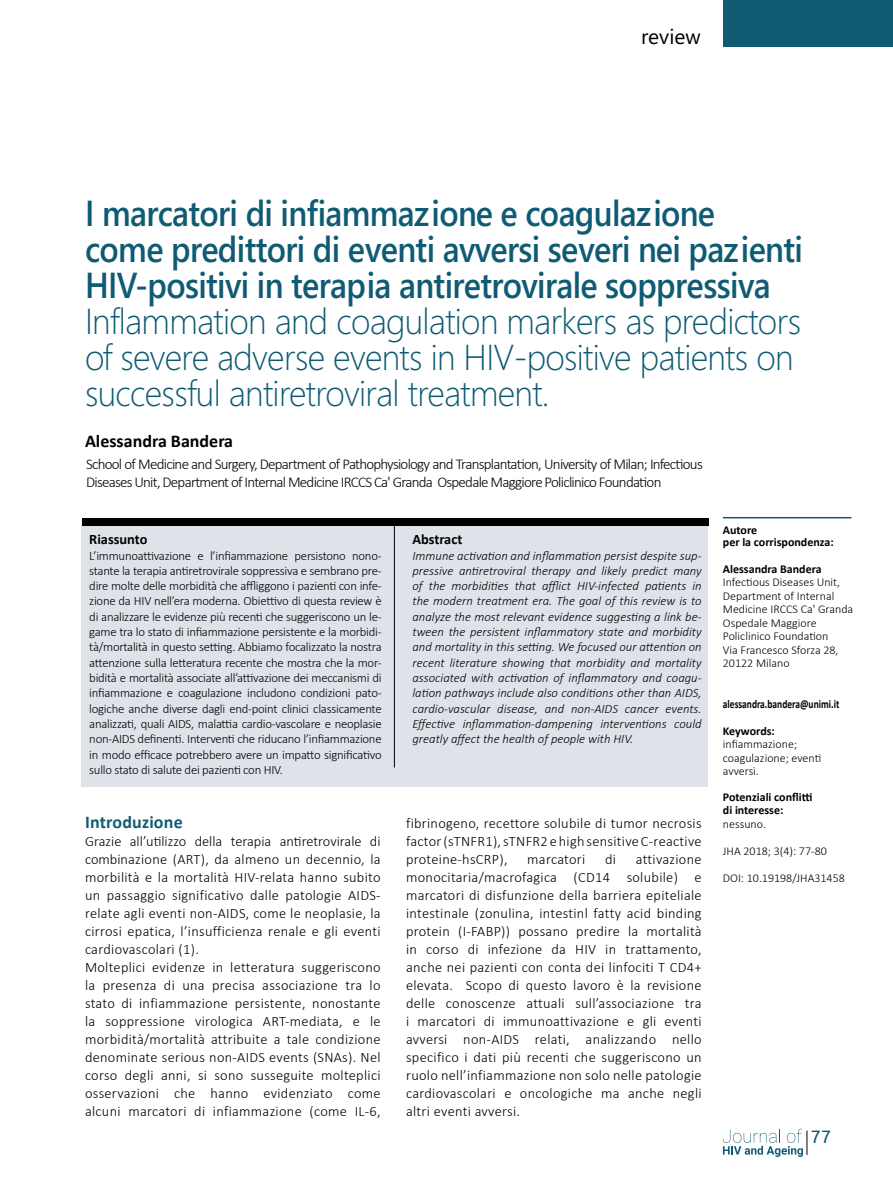
<style>
.page{position:relative;width:893px;height:1191px;background:#fff}
.page>*{position:absolute;margin:0;border:0;box-sizing:border-box;transform-origin:0 0}
.t1{font:600 36px/36px "Segoe WP";letter-spacing:-.02em;color:#0f5b73;scale:.9 1}
.t2{font:300 36px/36px "Segoe WP";letter-spacing:-.02em;color:#0f5b73;scale:.96 1}
.t3{font:21px "Segoe WP";color:#000}
.t4{font:700 18px "Calibri";color:#000}
.t5{font:700 18px "Calibri";letter-spacing:.01em;color:#115b74}
.t6{font:18px "Ubuntu";color:#0f5b73}
.t7{font:300 15px/18px "Calibri";letter-spacing:-.05em;color:#000}
.t8{font:300 14.4px/18px "Calibri";letter-spacing:.02em;color:#000;text-align:justify}
.t9{font:700 14.4px "Calibri";color:#000}
.t10{font:300 12.75px/15.3px "Calibri";letter-spacing:-.02em;color:#000;text-align:justify}
.t11{font:italic 300 12.75px/15.3px "Calibri";color:#000;text-align:justify}
.t12{font:300 12px/13.5px "Calibri";color:#000}
.t13{font:700 12px/12px "Calibri";color:#000}
.t14{font:700 12px "Calibri";color:#000;scale:.79 1}
</style>
<div class="page">
<div style="left:723px;top:0;width:170px;height:47px;background:#0f5b73"></div>
<svg style="left:723px;top:1128px;width:85px;height:29px"></svg>
<div style="left:82px;top:524px;width:626px;height:262px;background:#dfe3e9"></div>
<hr style="left:394px;top:526px;width:1px;height:241px;background:#000">
<div style="left:82px;top:517px;width:626px;height:8px;background:#000"></div>
<hr style="left:723px;top:517px;width:128px;height:1px;background:#0f5b73">
<h2 class="t3" style="left:641px;top:22px;width:61px">review</h2>
<h1 class="t1" style="left:85px;top:194px;width:799px">I marcatori di infiammazione e coagulazione<br>come predittori di eventi avversi severi nei pazienti<br>HIV-positivi in terapia antiretrovirale soppressiva</h1>
<h1 class="t2" style="left:85px;top:302px;width:747px">Inflammation and coagulation markers as predictors of severe adverse events in HIV-positive patients on successful antiretroviral treatment.</h1>
<p class="t4" style="left:85px;top:430px;width:150px">Alessandra Bandera</p>
<p class="t7" style="left:86px;top:454px;width:618px">School of Medicine and Surgery, Department of Pathophysiology and Transplantation, University of Milan; Infectious<br>Diseases Unit, Department of Internal Medicine IRCCS Ca' Granda Ospedale Maggiore Policlinico Foundation</p>
<p class="t9" style="left:89px;top:530px;width:60px">Riassunto</p>
<p class="t10" style="left:89px;top:547px;width:294px">L’immunoattivazione e l’infiammazione persistono nono&shy;stante la terapia antiretrovirale soppressiva e sembrano pre&shy;dire molte delle morbidità che affliggono i pazienti con infe&shy;zione da HIV nell’era moderna. Obiettivo di questa review è di analizzare le evidenze più recenti che suggeriscono un le&shy;game tra lo stato di infiammazione persistente e la morbidi&shy;tà/mortalità in questo setting. Abbiamo focalizzato la nostra attenzione sulla letteratura recente che mostra che la mor&shy;bidità e mortalità associate all’attivazione dei meccanismi di infiammazione e coagulazione includono condizioni pato&shy;logiche anche diverse dagli end-point clinici classicamente analizzati, quali AIDS, malattia cardio-vascolare e neoplasie non-AIDS definenti. Interventi che riducano l’infiammazione in modo efficace potrebbero avere un impatto significativo sullo stato di salute dei pazienti con HIV.</p>
<p class="t5" style="left:85px;top:811px;width:99px">Introduzione</p>
<p class="t8" style="left:85px;top:832px;width:297px;text-align:left">Grazie all’utilizzo della terapia antiretrovirale di combinazione (ART), da almeno un decennio, la morbilità e la mortalità HIV-relata hanno subito un passaggio significativo dalle patologie AIDS&shy;relate agli eventi non-AIDS, come le neoplasie, la cirrosi epatica, l’insufficienza renale e gli eventi cardiovascolari (1).<br>Molteplici evidenze in letteratura suggeriscono la presenza di una precisa associazione tra lo stato di infiammazione persistente, nonostante la soppressione virologica ART-mediata, e le morbidità/mortalità attribuite a tale condizione denominate serious non-AIDS events (SNAs). Nel corso degli anni, si sono susseguite molteplici osservazioni che hanno evidenziato come alcuni marcatori di infiammazione (come IL-6,</p>
<p class="t9" style="left:412px;top:530px;width:51px">Abstract</p>
<p class="t11" style="left:412px;top:547px;width:291px">Immune activation and inflammation persist despite sup&shy;pressive antiretroviral therapy and likely predict many of the morbidities that afflict HIV-infected patients in the modern treatment era. The goal of this review is to analyze the most relevant evidence suggesting a link be&shy;tween the persistent inflammatory state and morbidity and mortality in this setting. We focused our attention on recent literature showing that morbidity and mortality associated with activation of inflammatory and coagu&shy;lation pathways include also conditions other than AIDS, cardio-vascular disease, and non-AIDS cancer events.<br>Effective inflammation-dampening interventions could greatly affect the health of people with HIV.</p>
<p class="t8" style="left:406px;top:814px;width:297px">fibrinogeno, recettore solubile di tumor necrosis factor (sTNFR1), sTNFR2 e high sensitive C-reactive proteine-hsCRP),</p>
<p class="t8" style="left:527px;top:850px;width:60px">marcatori</p>
<p class="t8" style="left:605px;top:850px;width:12px">di</p>
<p class="t8" style="left:406px;top:850px;width:297px;text-indent:230px">attivazione monocitaria/macrofagica (CD14 solubile) e marcatori di disfunzione della barriera epiteliale intestinale (zonulina, intestinl fatty acid binding protein (I-FABP)) possano predire la mortalità in corso di infezione da HIV in trattamento, anche nei pazienti con conta dei linfociti T CD4+ elevata. Scopo di questo lavoro è la revisione delle conoscenze attuali sull’associazione tra i marcatori di immunoattivazione e gli eventi avversi non-AIDS relati, analizzando nello specifico i dati più recenti che suggeriscono un ruolo nell’infiammazione non solo nelle patologie cardiovascolari e oncologiche ma anche negli altri eventi avversi.</p>
<p class="t13" style="left:723px;top:523px;width:112px">Autore<br>per la corrispondenza:</p>
<p class="t13" style="left:723px;top:562px;width:100px">Alessandra Bandera</p>
<p class="t12" style="left:723px;top:575px;width:132px">Infectious Diseases Unit,<br>Department of Internal<br>Medicine IRCCS Ca' Granda<br>Ospedale Maggiore<br>Policlinico Foundation<br>Via Francesco Sforza 28,<br>20122 Milano</p>
<p class="t14" style="left:723px;top:696px;width:149px">alessandra.bandera@unimi.it</p>
<p class="t13" style="left:723px;top:724px;width:53px">Keywords:</p>
<p class="t12" style="left:723px;top:737px;width:100px">infiammazione; coagulazione; eventi avversi.</p>
<p class="t13" style="left:723px;top:790px;width:91px;line-height:13.5px">Potenziali conflitti di interesse:</p>
<p class="t12" style="left:723px;top:816px;width:45px">nessuno.</p>
<p class="t12" style="left:723px;top:843px;width:106px">JHA 2018; 3(4): 77-80</p>
<p class="t12" style="left:723px;top:870px;width:123px">DOI: 10.19198/JHA31458</p>
<p class="t6" style="left:811px;top:1125px;width:22px">77</p>
</div>
